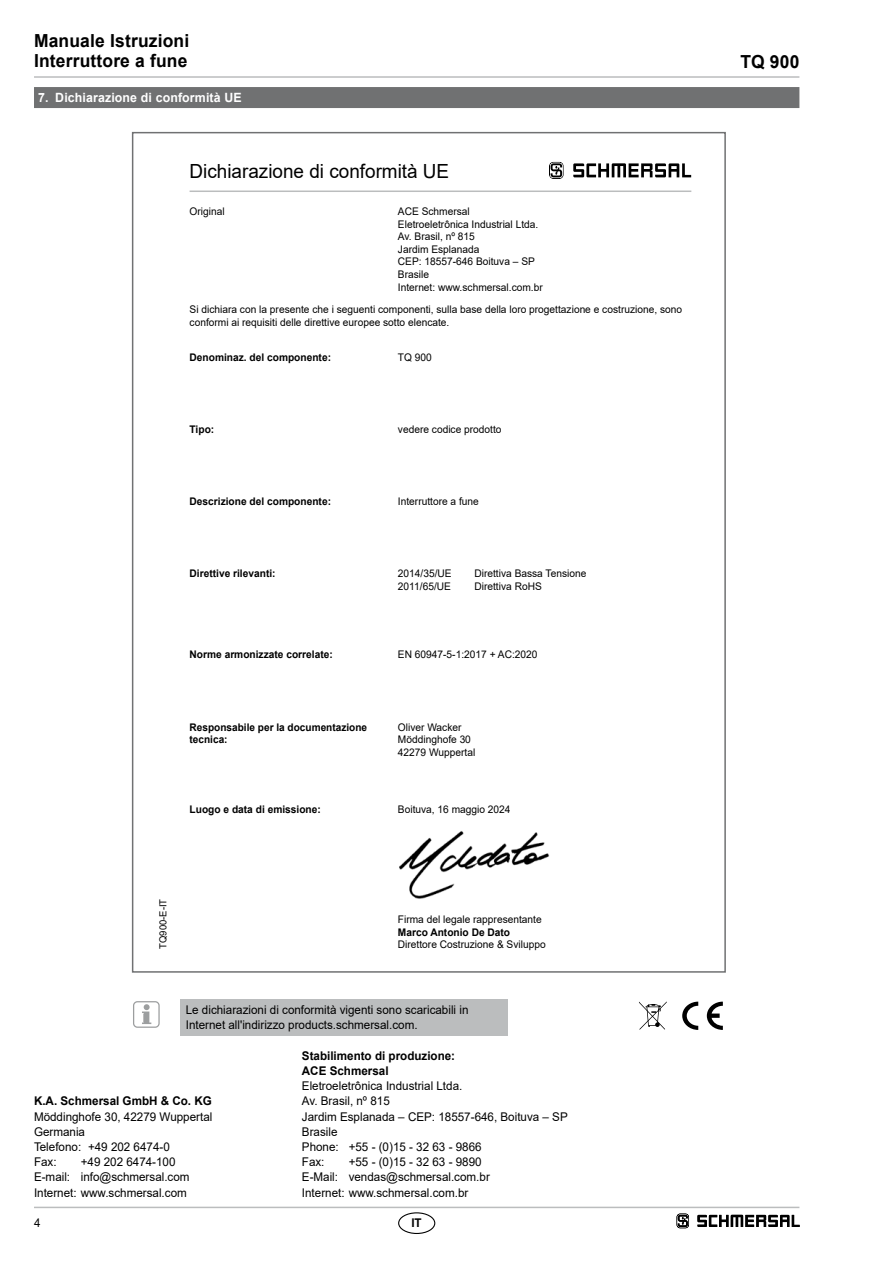
<style>
.page{position:relative;width:893px;height:1263px;background:#fff}
.page>*{position:absolute;margin:0;border:0;box-sizing:border-box;transform-origin:0 0}
.t1{font:19.5px "Arial";color:#000}
.t2{font:700 18px/20.2px "Arial";letter-spacing:.01em;color:#000}
.t3{font:700 12.75px "Arial";letter-spacing:.01em;color:#fff}
.t4{font:12px/15.1px "Arial";color:#000}
.t5{font:700 12px/15.1px "Arial";color:#000}
.t6{font:10.5px/12.6px "Arial";color:#000}
.t7{font:700 10.5px "Arial";color:#000}
.t8{font:700 10.5px/12.6px "Arial";color:#000;scale:.96 1}
.t9{font:9.75px "Arial";color:#000}
</style>
<div class="page">
<hr style="left:34px;top:1207px;width:765px;height:1px;background:#bbbdbe">
<hr style="left:34px;top:76px;width:765px;height:2px;background:#bbbdbe">
<div style="left:398px;top:1212px;width:37px;height:22px;border:1px solid #000;border-radius:50%"></div>
<div style="left:34px;top:87px;width:765px;height:21px;background:#707172"></div>
<svg style="left:682px;top:1002px;width:16px;height:28px"></svg>
<svg style="left:707px;top:1002px;width:16px;height:28px"></svg>
<svg style="left:639px;top:1001px;width:28px;height:29px"></svg>
<div style="left:181px;top:999px;width:327px;height:37px;background:#bbbdbe"></div>
<svg style="left:142px;top:1004px;width:9px;height:20px"></svg>
<div style="left:133px;top:1001px;width:27px;height:27px;border:1px solid #9c9e9f;border-radius:4px"></div>
<img style="left:399px;top:831px;width:151px;height:68px">
<hr style="left:190px;top:190px;width:501px;height:2px;background:#bbbdbe">
<svg style="left:549px;top:162px;width:14px;height:17px"></svg>
<svg style="left:573px;top:163px;width:118px;height:14px"></svg>
<svg style="left:677px;top:1213px;width:12px;height:15px"></svg>
<svg style="left:697px;top:1215px;width:102px;height:12px"></svg>
<h2 class="t2" style="left:34px;top:31px;width:157px">Manuale Istruzioni<br>Interruttore a fune</h2>
<p class="t3" style="left:38px;top:89px;width:205px">7. Dichiarazione di conformità UE</p>
<h1 class="t1" style="left:190px;top:158px;width:261px">Dichiarazione di conformità UE</h1>
<p class="t6" style="left:190px;top:205px;width:37px">Original</p>
<p class="t6" style="left:398px;top:205px;width:146px">ACE Schmersal<br>Eletroeletrônica Industrial Ltda.<br>Av. Brasil, nº 815<br>Jardim Esplanada<br>CEP: 18557-646 Boituva – SP<br>Brasile<br>Internet: www.schmersal.com.br</p>
<p class="t6" style="left:190px;top:303px;width:494px">Si dichiara con la presente che i seguenti componenti, sulla base della loro progettazione e costruzione, sono conformi ai requisiti delle direttive europee sotto elencate.</p>
<p class="t7" style="left:190px;top:349px;width:143px">Denominaz. del componente:</p>
<p class="t6" style="left:398px;top:351px;width:35px">TQ 900</p>
<p class="t7" style="left:190px;top:422px;width:26px">Tipo:</p>
<p class="t6" style="left:398px;top:423px;width:105px">vedere codice prodotto</p>
<p class="t7" style="left:190px;top:494px;width:143px">Descrizione del componente:</p>
<p class="t6" style="left:398px;top:495px;width:82px">Interruttore a fune</p>
<p class="t7" style="left:190px;top:566px;width:88px">Direttive rilevanti:</p>
<p class="t6" style="left:398px;top:567px;width:55px">2014/35/UE<br>2011/65/UE</p>
<p class="t6" style="left:474px;top:567px;width:113px">Direttiva Bassa Tensione<br>Direttiva RoHS</p>
<p class="t7" style="left:190px;top:647px;width:145px">Norme armonizzate correlate:</p>
<p class="t6" style="left:398px;top:648px;width:141px">EN 60947-5-1:2017 + AC:2020</p>
<p class="t8" style="left:190px;top:721px;width:186px">Responsabile per la documentazione tecnica:</p>
<p class="t6" style="left:398px;top:720px;width:79px">Oliver Wacker<br>Möddinghofe 30<br>42279 Wuppertal</p>
<p class="t7" style="left:190px;top:802px;width:133px">Luogo e data di emissione:</p>
<p class="t6" style="left:398px;top:803px;width:114px">Boituva, 16 maggio 2024</p>
<p class="t9" style="left:156px;top:949px;width:51px;rotate:-90deg">TQ900-E-IT</p>
<p class="t6" style="left:398px;top:913px;width:145px">Firma del legale rappresentante</p>
<p class="t7" style="left:398px;top:925px;width:114px">Marco Antonio De Dato</p>
<p class="t6" style="left:398px;top:938px;width:149px">Direttore Costruzione &amp; Sviluppo</p>
<p class="t4" style="left:186px;top:1002px;width:284px">Le dichiarazioni di conformità vigenti sono scaricabili in<br>Internet all'indirizzo products.schmersal.com.</p>
<p class="t5" style="left:34px;top:1094px;width:179px">K.A. Schmersal GmbH &amp; Co. KG</p>
<p class="t4" style="left:34px;top:1109px;width:180px">Möddinghofe 30, 42279 Wuppertal<br>Germania<br>Telefono: +49 202 6474-0<br>Fax:</p>
<p class="t4" style="left:34px;top:1154px;width:157px;text-indent:47px">+49 202 6474-100<br>E-mail: info@schmersal.com<br>Internet: www.schmersal.com</p>
<p class="t5" style="left:302px;top:1048px;width:155px">Stabilimento di produzione:<br>ACE Schmersal</p>
<p class="t4" style="left:302px;top:1078px;width:267px">Eletroeletrônica Industrial Ltda.<br>Av. Brasil, nº 815<br>Jardim Esplanada – CEP: 18557-646, Boituva – SP<br>Brasile<br>Phone: +55 - (0)15 - 32 63 - 9866<br>Fax:</p>
<p class="t4" style="left:302px;top:1154px;width:189px;text-indent:47px">+55 - (0)15 - 32 63 - 9890<br>E-Mail: vendas@schmersal.com.br<br>Internet: www.schmersal.com.br</p>
<p class="t4" style="left:34px;top:1215px;width:8px">4</p>
<p class="t5" style="left:411px;top:1215px;width:12px">IT</p>
<h2 class="t2" style="left:740px;top:52px;width:61px">TQ 900</h2>
</div>
